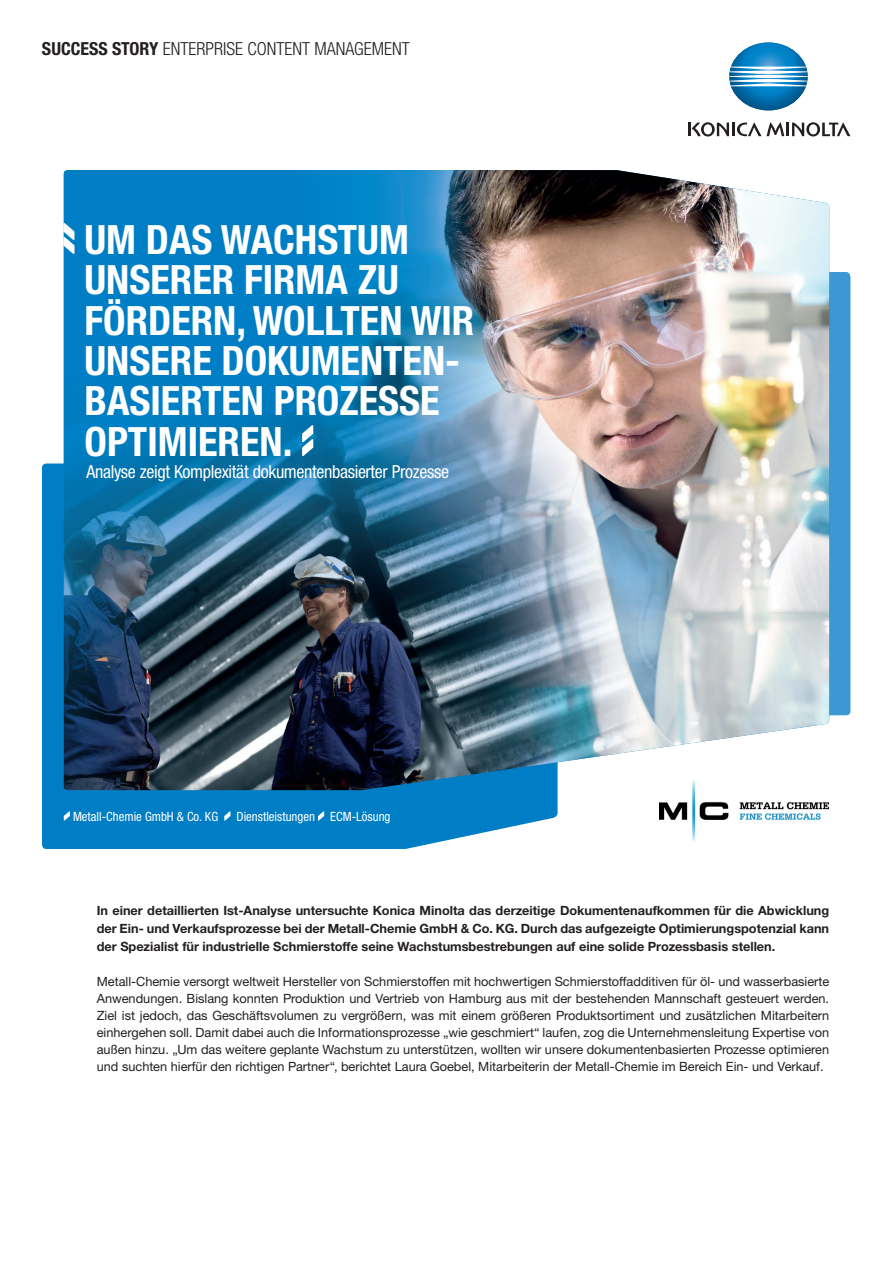
<style>
.page{position:relative;width:893px;height:1263px;background:#fff}
.page>*{position:absolute;margin:0;border:0;box-sizing:border-box;transform-origin:0 0}
.t1{font:700 condensed 40.35px/40.3px "Helvetica Neue LTW1 G";color:#fff}
.t2{font:condensed 18px "Helvetica Neue LTW1 G";letter-spacing:-.02em;color:#fff}
.t3{font:300 condensed 18px "Helvetica Neue LTW1 G";color:#231f20}
.t4{font:12.75px/17px "Helvetica Neue LTW1 G";color:#231f20;text-align:justify}
.t5{font:700 12.75px/18px "Helvetica Neue LTW1 G";color:#231f20;text-align:justify}
.t6{font:condensed 12.75px "Helvetica Neue LTW1 G";color:#fff}
.s1{font-weight:700}
</style>
<div class="page">
<svg style="left:42px;top:463px;width:516px;height:386px;background:#1086c8"></svg>
<div style="left:829px;top:272px;width:21px;height:443px;background:#3b98d3"></div>
<img style="left:64px;top:170px;width:765px;height:620px">
<svg style="left:729px;top:43px;width:79px;height:67px"></svg>
<svg style="left:688px;top:122px;width:73px;height:15px"></svg>
<svg style="left:767px;top:122px;width:83px;height:15px"></svg>
<svg style="left:63px;top:223px;width:11px;height:31px"></svg>
<svg style="left:302px;top:425px;width:11px;height:31px"></svg>
<svg style="left:64px;top:811px;width:6px;height:9px"></svg>
<svg style="left:224px;top:811px;width:6px;height:9px"></svg>
<svg style="left:318px;top:811px;width:6px;height:9px"></svg>
<img style="left:659px;top:779px;width:170px;height:62px">
<h2 class="t3" style="left:42px;top:39px;width:369px"><span class="s1">SUCCESS STORY</span> ENTERPRISE CONTENT MANAGEMENT</h2>
<h1 class="t1" style="left:85px;top:219px;width:391px">UM DAS WACHSTUM<br>UNSERER FIRMA ZU<br>FÖRDERN, WOLLTEN WIR<br>UNSERE DOKUMENTEN-<br>BASIERTEN PROZESSE<br>OPTIMIEREN.</h1>
<h2 class="t2" style="left:86px;top:461px;width:364px">Analyse zeigt Komplexität dokumentenbasierter Prozesse</h2>
<p class="t6" style="left:73px;top:808px;width:147px">Metall-Chemie GmbH &amp; Co. KG</p>
<p class="t6" style="left:237px;top:808px;width:155px">Dienstleistungen ECM-Lösung</p>
<p class="t5" style="left:97px;top:901px;width:734px">In einer detaillierten Ist-Analyse untersuchte Konica Minolta das derzeitige Dokumentenaufkommen für die Abwicklung der Ein- und Verkaufsprozesse bei der Metall-Chemie GmbH &amp; Co. KG. Durch das aufgezeigte Optimierungspotenzial kann der Spezialist für industrielle Schmierstoffe seine Wachstumsbestrebungen auf eine solide Prozessbasis stellen.</p>
<p class="t4" style="left:97px;top:973px;width:734px">Metall-Chemie versorgt weltweit Hersteller von Schmierstoffen mit hochwertigen Schmierstoffadditiven für öl- und wasserbasierte Anwendungen. Bislang konnten Produktion und Vertrieb von Hamburg aus mit der bestehenden Mannschaft gesteuert werden.<br>Ziel ist jedoch, das Geschäftsvolumen zu vergrößern, was mit einem größeren Produktsortiment und zusätzlichen Mitarbeitern einhergehen soll. Damit dabei auch die Informationsprozesse „wie geschmiert“ laufen, zog die Unternehmensleitung Expertise von außen hinzu. „Um das weitere geplante Wachstum zu unterstützen, wollten wir unsere dokumentenbasierten Prozesse optimieren und suchten hierfür den richtigen Partner“, berichtet Laura Goebel, Mitarbeiterin der Metall-Chemie im Bereich Ein- und Verkauf.</p>
</div>
